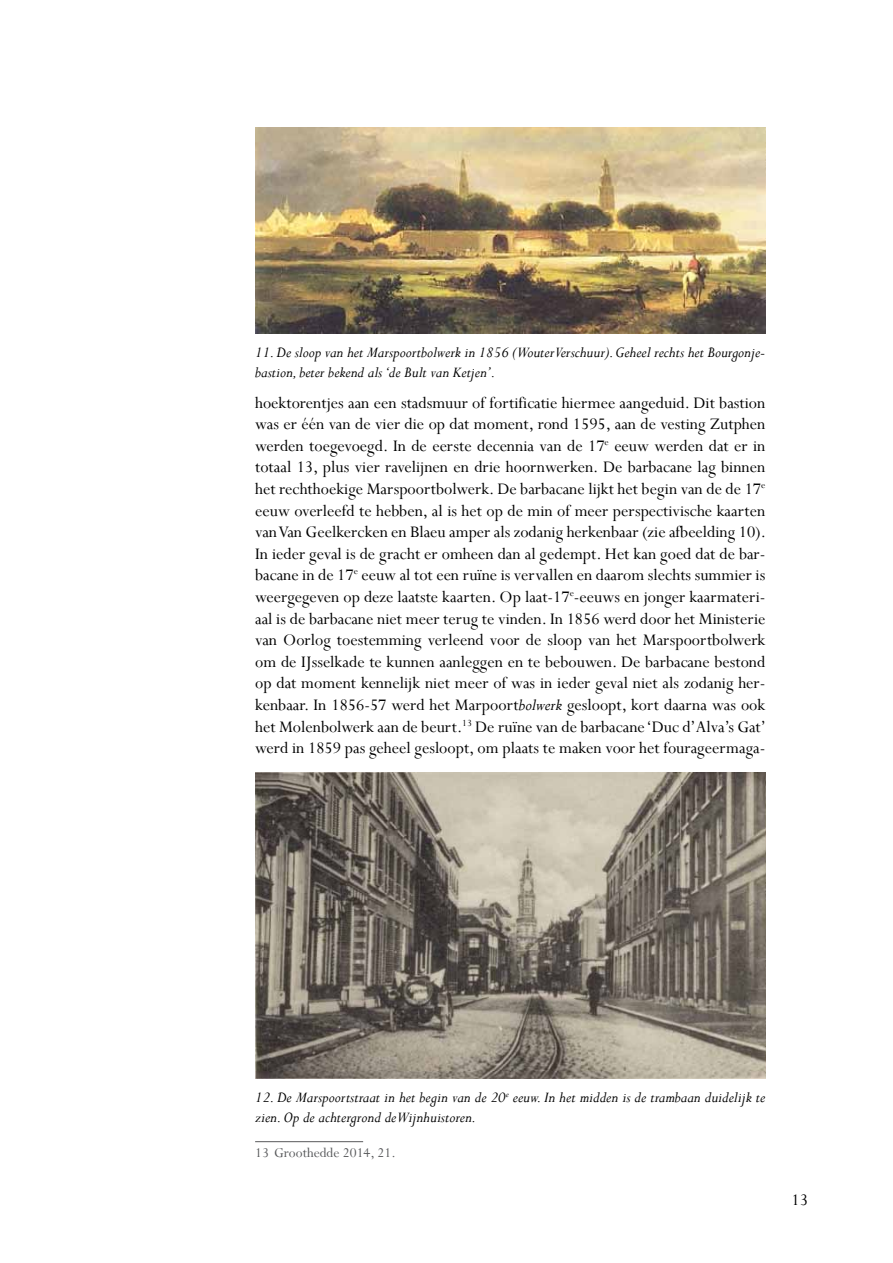
<style>
.page{position:relative;width:893px;height:1263px;background:#fff}
.page>*{position:absolute;margin:0;border:0;box-sizing:border-box;transform-origin:0 0}
.t1{font:18px/21.6px "Perpetua";color:#000;text-align:justify}
.t2{font:italic 16.5px/19.8px "Perpetua";color:#000}
.t3{font:15px "Perpetua";color:#58595b}
.s1{font-style:italic}
</style>
<div class="page">
<hr style="left:255px;top:1141px;width:108px;height:1px;background:#58595b">
<img style="left:255px;top:773px;width:510px;height:305px">
<img style="left:255px;top:128px;width:510px;height:206px">
<p class="t2" style="left:255px;top:342px;width:512px">11. De sloop van het Marspoortbolwerk in 1856 (Wouter Verschuur). Geheel rechts het Bourgonje&shy;bastion, beter bekend als ‘de Bult van Ketjen’.</p>
<p class="t1" style="left:255px;top:391px;width:512px">hoektorentjes aan een stadsmuur of fortificatie hiermee aangeduid. Dit bastion was er één van de vier die op dat moment, rond 1595, aan de vesting Zutphen werden toegevoegd. In de eerste decennia van de 17<sup>e</sup> eeuw werden dat er in totaal 13, plus vier ravelijnen en drie hoornwerken. De barbacane lag binnen het rechthoekige Marspoortbolwerk. De barbacane lijkt het begin van de de 17<sup>e </sup>eeuw overleefd te hebben, al is het op de min of meer perspectivische kaarten van Van Geelkercken en Blaeu amper als zodanig herkenbaar (zie afbeelding 10).<br>In ieder geval is de gracht er omheen dan al gedempt. Het kan goed dat de bar&shy;bacane in de 17<sup>e</sup> eeuw al tot een ruïne is vervallen en daarom slechts summier is weergegeven op deze laatste kaarten. Op laat-17<sup>e</sup>-eeuws en jonger kaarmateri&shy;aal is de barbacane niet meer terug te vinden. In 1856 werd door het Ministerie van Oorlog toestemming verleend voor de sloop van het Marspoortbolwerk om de IJsselkade te kunnen aanleggen en te bebouwen. De barbacane bestond op dat moment kennelijk niet meer of was in ieder geval niet als zodanig her&shy;kenbaar. In 1856-57 werd het Marpoort<span class="s1">bolwerk</span> gesloopt, kort daarna was ook het Molenbolwerk aan de beurt.<sup>13</sup> De ruïne van de barbacane ‘Duc d’Alva’s Gat’ werd in 1859 pas geheel gesloopt, om plaats te maken voor het fourageermaga-</p>
<p class="t2" style="left:255px;top:1087px;width:512px">12. De Marspoortstraat in het begin van de 20<sup>e</sup> eeuw. In het midden is de trambaan duidelijk te zien. Op de achtergrond de Wijnhuistoren.</p>
<p class="t3" style="left:255px;top:1143px;width:142px">13 Groothedde 2014, 21.</p>
<p class="t1" style="left:791px;top:1189px;width:18px">13</p>
</div>
